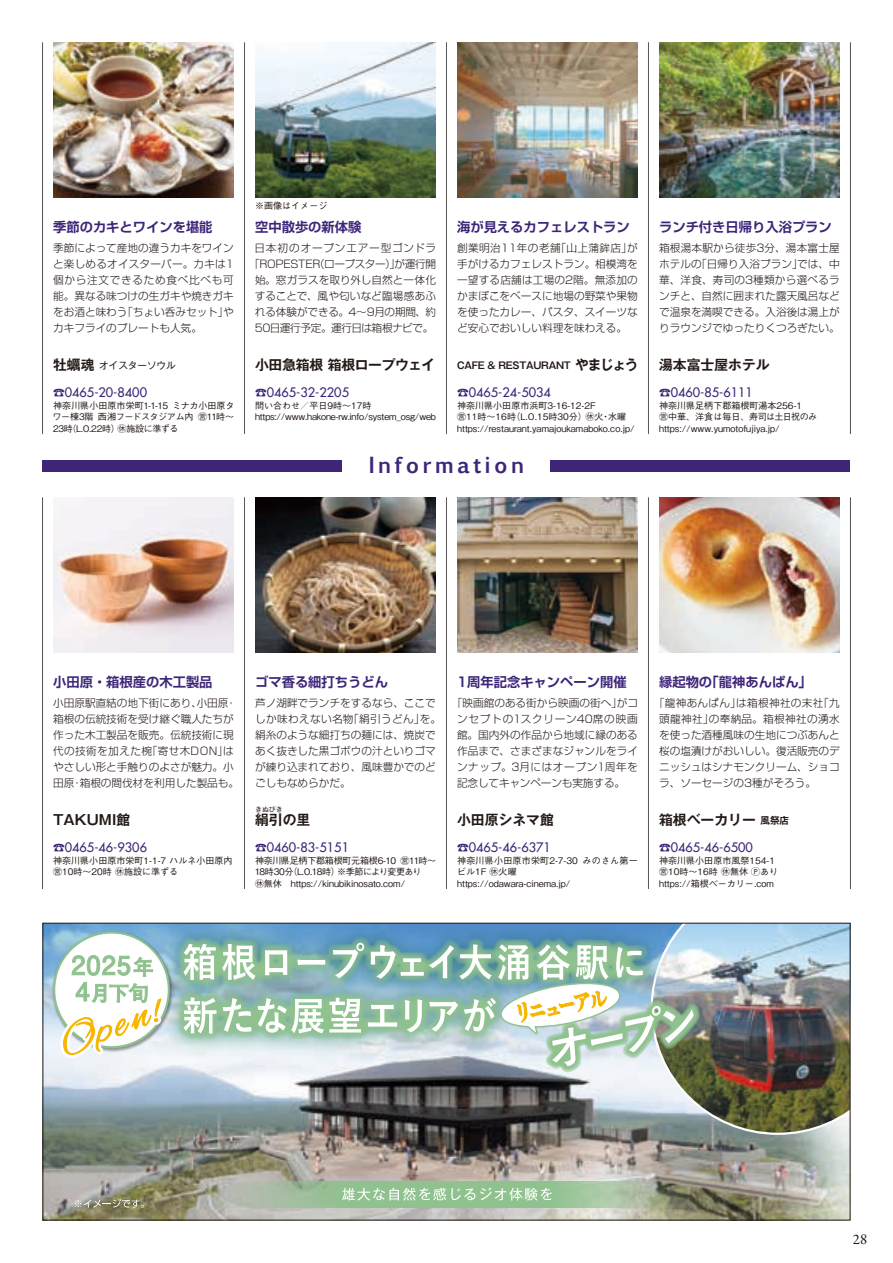
<style>
.page{position:relative;width:893px;height:1263px;background:#fff}
.page>*{position:absolute;margin:0;border:0;box-sizing:border-box;transform-origin:0 0}
.t1{font:700 21.3px "Euphemia UCAS";letter-spacing:.15em;color:#3d2578}
.t2{font:14.85px "Garamond Premr Pro";color:#231916}
.t3{font:700 13.8px "Gothic MB101 Pr 6 N De";color:#231916}
.t4{font:700 13.8px "Gothic MB101 Pr 6 N De";letter-spacing:-.02em;color:#231916}
.t5{font:700 13.35px "Shin Go Pr 6 N De";color:#3d2578}
.t6{font:500 12.75px "Futura Std";color:#3d2578}
.t7{font:300 10.65px/15.9px "Shin Go Pr 6 N";color:#231916}
.t8{font:300 10.65px/15.9px "Shin Go Pr 6 N";letter-spacing:.02em;color:#231916;text-align:right}
.t9{font:300 10.65px/15.9px "Shin Go Pr 6 N";letter-spacing:.075em;color:#231916;text-align:right}
.t10{font:300 10.65px/15.9px "Shin Go Pr 6 N";letter-spacing:.035em;color:#231916}
.t11{font:300 10.65px "Shin Go Pr 6 N";letter-spacing:.04em;color:#231916}
.t12{font:300 10.65px "Shin Go Pr 6 N";letter-spacing:.03em;color:#231916}
.t13{font:700 9.6px "Gothic MB101 Pr 6 N De";letter-spacing:-.03em;color:#231916}
.t14{font:9.6px "Gothic MB101 Pr 6 N";color:#231916}
.t15{font:500 9px/11.1px "Gothic BBB Pr 6 N";color:#231916}
.t16{font:500 9px "Gothic BBB Pr 6 N";letter-spacing:-.065em;color:#231916}
.t17{font:500 9px "Gothic BBB Pr 6 N";letter-spacing:-.025em;color:#231916}
.t18{font:500 9px "Gothic BBB Pr 6 N";letter-spacing:-.035em;color:#231916}
.t19{font:500 9px "Gothic BBB Pr 5";color:#231916}
.t20{font:500 9px "Gothic BBB Pr 6 N";letter-spacing:-.02em;color:#231916}
.t21{font:9px "BLS Gaiji X Gth";color:#231916}
.t22{font:700 6.9px "Gothic MB101 Pr 6 N De";color:#231916}
.s1{font-family:"BLS Gaiji X Sgm";font-weight:400;font-size:11.7px}
.s2{font-family:"BLS Gaiji X Gth";font-weight:400}
.s3{font-family:"Gothic BBB Pr 6 N";font-weight:500}
</style>
<div class="page">
<img style="left:255px;top:43px;width:181px;height:155px">
<div style="left:43px;top:460px;width:807px;height:12px;background:#3d2578"></div>
<div style="left:343px;top:447px;width:207px;height:37px;background:#fff"></div>
<hr style="left:648px;top:43px;width:1px;height:391px;background:#595857">
<hr style="left:850px;top:43px;width:1px;height:391px;background:#595857">
<hr style="left:446px;top:43px;width:1px;height:391px;background:#595857">
<hr style="left:244px;top:43px;width:1px;height:391px;background:#595857">
<hr style="left:42px;top:43px;width:1px;height:391px;background:#595857">
<hr style="left:648px;top:497px;width:1px;height:392px;background:#595857">
<hr style="left:850px;top:497px;width:1px;height:392px;background:#595857">
<hr style="left:446px;top:497px;width:1px;height:392px;background:#595857">
<hr style="left:244px;top:497px;width:1px;height:392px;background:#595857">
<hr style="left:42px;top:497px;width:1px;height:392px;background:#595857">
<img style="left:53px;top:497px;width:181px;height:156px">
<img style="left:53px;top:43px;width:181px;height:155px">
<img style="left:457px;top:43px;width:181px;height:155px">
<img style="left:659px;top:497px;width:181px;height:156px">
<img style="left:255px;top:497px;width:181px;height:156px">
<img style="left:457px;top:497px;width:181px;height:156px">
<img style="left:659px;top:43px;width:181px;height:155px">
<img style="left:45px;top:1044px;width:803px;height:174px">
<img style="left:51px;top:929px;width:104px;height:123px">
<svg style="left:53px;top:931px;width:117px;height:132px"></svg>
<svg style="left:459px;top:1182px;width:242px;height:26px;background:#96b18d"></svg>
<svg style="left:198px;top:1182px;width:261px;height:26px;background:#a0bb9c"></svg>
<svg style="left:342px;top:1187px;width:210px;height:14px;background:#aad0a9"></svg>
<svg style="left:75px;top:1199px;width:69px;height:9px"></svg>
<img style="left:155px;top:925px;width:22px;height:137px">
<img style="left:177px;top:925px;width:671px;height:210px">
<p class="t5" style="left:53px;top:216px;width:161px">季節のカキとワインを堪能</p>
<p class="t7" style="left:53px;top:239px;width:182px;text-align:right">季節によって産地の違うカキをワインと楽しめるオイスターバー。カキは1個から注文できるため食べ比べも可能。異なる味つけの生ガキや焼きガキ「ちょい呑みセットや」</p>
<p class="t7" style="left:53px;top:303px;width:150px">をお酒と味わう<br>カキフライのプレートも人気。</p>
<p class="t19" style="left:255px;top:198px;width:74px">※画像はイメージ</p>
<p class="t9" style="left:255px;top:239px;width:183px">日本初のオープンエアー型ゴンドラが運行開</p>
<p class="t5" style="left:255px;top:216px;width:108px">空中散歩の新体験</p>
<p class="t7" style="left:255px;top:255px;width:183px;text-indent:-6px">「ROPESTER<br>始。窓ガラスを取り外し自然と一体化することで、風や匂いなど臨場感あふれる体験ができる。4～9月の期間、約<br>50日運行予定。運行日は箱根ナビで。</p>
<p class="t7" style="left:314px;top:255px;width:88px">（ロープスター）」</p>
<p class="t5" style="left:457px;top:216px;width:174px">海が見えるカフェレストラン</p>
<p class="t7" style="left:555px;top:239px;width:84px">「山上蒲鉾店が」</p>
<p class="t7" style="left:457px;top:239px;width:182px">創業明治11年の老舗<br>手がけるカフェレストラン。相模湾を一望する店舗は工場の2階。無添加のかまぼこをベースに地場の野菜や果物を使ったカレー、パスタ、スイーツなど安心でおいしい料理を味わえる。</p>
<p class="t5" style="left:659px;top:216px;width:174px">ランチ付き日帰り入浴プラン</p>
<p class="t8" style="left:659px;top:239px;width:182px">箱根湯本駅から徒歩3分、湯本富士屋では、中</p>
<p class="t7" style="left:696px;top:255px;width:108px">「日帰り入浴プラン」</p>
<p class="t7" style="left:659px;top:255px;width:182px">ホテルの<br>華、洋食、寿司の3種類から選べるランチと、自然に囲まれた露天風呂などで温泉を満喫できる。入浴後は湯上がりラウンジでゆったりくつろぎたい。</p>
<p class="t3" style="left:53px;top:354px;width:43px">牡蠣魂</p>
<p class="t6" style="left:53px;top:384px;width:95px"><span class="s1">蕁</span>0465-20-8400</p>
<p class="t14" style="left:99px;top:357px;width:78px">オイスターソウル</p>
<p class="t4" style="left:255px;top:354px;width:182px">小田急箱根箱根ロープウェイ</p>
<p class="t6" style="left:255px;top:384px;width:95px"><span class="s1">蕁</span>0465-32-2205</p>
<p class="t3" style="left:575px;top:354px;width:65px">やまじょう</p>
<p class="t13" style="left:457px;top:357px;width:115px">CAFE &amp; RESTAURANT</p>
<p class="t6" style="left:457px;top:384px;width:95px"><span class="s1">蕁</span>0465-24-5034</p>
<p class="t3" style="left:659px;top:354px;width:112px">湯本富士屋ホテル</p>
<p class="t6" style="left:659px;top:384px;width:95px"><span class="s1">蕁</span>0460-85-6111</p>
<p class="t15" style="left:53px;top:400px;width:117px">神奈川県小田原市栄町1-1-15</p>
<p class="t20" style="left:172px;top:399px;width:64px">ミナカ小田原タ</p>
<p class="t15" style="left:198px;top:411px;width:37px"><span class="s2">賚</span>11時~</p>
<p class="t18" style="left:98px;top:410px;width:97px">西湘フードスタジアム内</p>
<p class="t15" style="left:53px;top:411px;width:42px">ワー棟階3</p>
<p class="t15" style="left:118px;top:422px;width:62px"><span class="s2">贊</span>施設に準ずる</p>
<p class="t15" style="left:53px;top:422px;width:68px">23 （時 O.L .22時）</p>
<p class="t15" style="left:255px;top:400px;width:182px">問い合わせ／平日9時～17時https://www.hakone r w- .info/system_osg/web</p>
<p class="t15" style="left:457px;top:400px;width:140px">神奈川県小田原市浜町3-16-12-2F</p>
<p class="t15" style="left:457px;top:411px;width:179px"><span class="s2">賚</span>11時〜 16 （時 O.L .15時30分）https://restaurant.yamajoukamaboko.co j p. /</p>
<p class="t21" style="left:585px;top:412px;width:20px">贊<span class="s3">火</span></p>
<p class="t15" style="left:608px;top:411px;width:20px">水曜</p>
<p class="t15" style="left:601px;top:411px;width:11px">・</p>
<p class="t15" style="left:659px;top:400px;width:160px">神奈川県足柄下郡箱根町湯本256-1<br><span class="s2">賚</span>中華、洋食は毎日、寿司は土日祝のみhttps://www.yumotofujiya j p. /</p>
<h1 class="t1" style="left:369px;top:448px;width:157px">Information</h1>
<p class="t5" style="left:53px;top:671px;width:161px">小田原・箱根産の木工製品</p>
<p class="t7" style="left:53px;top:694px;width:150px">小田原駅直結の地下街にあり、</p>
<p class="t7" style="left:53px;top:710px;width:182px">箱根の伝統技術を受け継ぐ職人たちが</p>
<p class="t7" style="left:53px;top:726px;width:182px">作った木工製品を販売。伝統技術に現</p>
<p class="t7" style="left:147px;top:742px;width:89px">「寄せ木DON は」</p>
<p class="t7" style="left:197px;top:694px;width:33px">小田原</p>
<p class="t7" style="left:226px;top:694px;width:12px">・</p>
<p class="t11" style="left:53px;top:742px;width:100px">代の技術を加えた椀</p>
<p class="t7" style="left:53px;top:758px;width:182px">やさしい形と手触りのよさが魅力。小</p>
<p class="t7" style="left:80px;top:774px;width:161px">箱根の間伐材を利用した製品も。</p>
<p class="t7" style="left:53px;top:774px;width:23px">田原</p>
<p class="t7" style="left:72px;top:774px;width:12px">・</p>
<p class="t3" style="left:53px;top:809px;width:79px">TAKUMI館</p>
<p class="t6" style="left:53px;top:839px;width:95px"><span class="s1">蕁</span>0465-46-9306</p>
<p class="t15" style="left:53px;top:855px;width:181px">神奈川県小田原市栄町1-1-7 ハルネ小田原内<span class="s2">賚</span>10時～20時<span class="s2">贊</span>施設に準ずる</p>
<p class="t5" style="left:255px;top:671px;width:134px">ゴマ香る細打ちうどん</p>
<p class="t7" style="left:348px;top:694px;width:94px;text-indent:-93px">芦ノ湖畔でランチをするなら、ここで「絹引うどんを」。</p>
<p class="t7" style="left:255px;top:710px;width:182px">しか味わえない名物<br>絹糸のような細打ちの麺には、焼炭であく抜きした黒ゴボウの汁といりゴマが練り込まれており、風味豊かでのどごしもなめらかだ。</p>
<p class="t22" style="left:255px;top:804px;width:29px">きぬびき</p>
<p class="t6" style="left:255px;top:839px;width:95px"><span class="s1">蕁</span>0460-83-5151</p>
<p class="t3" style="left:255px;top:809px;width:57px">絹引の里</p>
<p class="t15" style="left:400px;top:855px;width:36px"><span class="s2">賚</span>11時〜</p>
<p class="t17" style="left:255px;top:853px;width:143px">神奈川県足柄下郡箱根町元箱根6-10</p>
<p class="t16" style="left:255px;top:865px;width:168px">18時30 （分 O.L .18時）※季節により変更あり</p>
<p class="t15" style="left:291px;top:877px;width:116px">https://kinubikinosato.com/</p>
<p class="t15" style="left:255px;top:877px;width:28px"><span class="s2">贊</span>無休</p>
<p class="t5" style="left:457px;top:671px;width:171px">1周年記念キャンペーン開催</p>
<p class="t5" style="left:706px;top:671px;width:108px">「龍神あんぱん「</p>
<p class="t5" style="left:659px;top:671px;width:55px">縁起物の</p>
<p class="t7" style="left:457px;top:694px;width:182px;text-indent:-5px">「映画館のある街から映画の街へ」<br>ンセプトの1スクリーン40席の映画館。国内外の作品から地域に縁のある作品まで、さまざまなジャンルをラインナップ。3月にはオープン1周年を記念してキャンペーンも実施する。</p>
<p class="t7" style="left:617px;top:694px;width:23px">がコ</p>
<p class="t10" style="left:709px;top:694px;width:133px;text-indent:-55px">「龍神あんぱん」<br>の奉納品。箱根神社の湧水</p>
<p class="t7" style="left:818px;top:694px;width:23px">「九</p>
<p class="t12" style="left:736px;top:694px;width:89px">は箱根神社の末社</p>
<p class="t7" style="left:659px;top:710px;width:182px">頭龍神社」<br>を使った酒種風味の生地につぶあんと桜の塩漬けがおいしい。復活販売のデニッシュはシナモンクリーム、ショコラ、ソーセージの3種がそろう。</p>
<p class="t3" style="left:457px;top:809px;width:98px">小田原シネマ館</p>
<p class="t6" style="left:457px;top:839px;width:95px"><span class="s1">蕁</span>0465-46-6371</p>
<p class="t3" style="left:659px;top:809px;width:98px">箱根ベーカリー</p>
<p class="t6" style="left:659px;top:839px;width:95px"><span class="s1">蕁</span>0465-46-6500</p>
<p class="t13" style="left:760px;top:812px;width:30px">風祭店</p>
<p class="t15" style="left:582px;top:855px;width:57px">みのさん第一</p>
<p class="t15" style="left:457px;top:855px;width:122px">神奈川県小田原市栄町2-7-30ビル1F <span class="s2">贊</span>火曜https://odawara-cinema j p. /</p>
<p class="t15" style="left:659px;top:855px;width:121px">神奈川県小田原市風祭154-1<span class="s2">賚</span>10時～16時<span class="s2">贊</span>無休<span class="s2">猾</span>ありhttps://箱根ベーカリー.com</p>
<h2 class="t2" style="left:853px;top:1230px;width:16px">28</h2>
</div>
